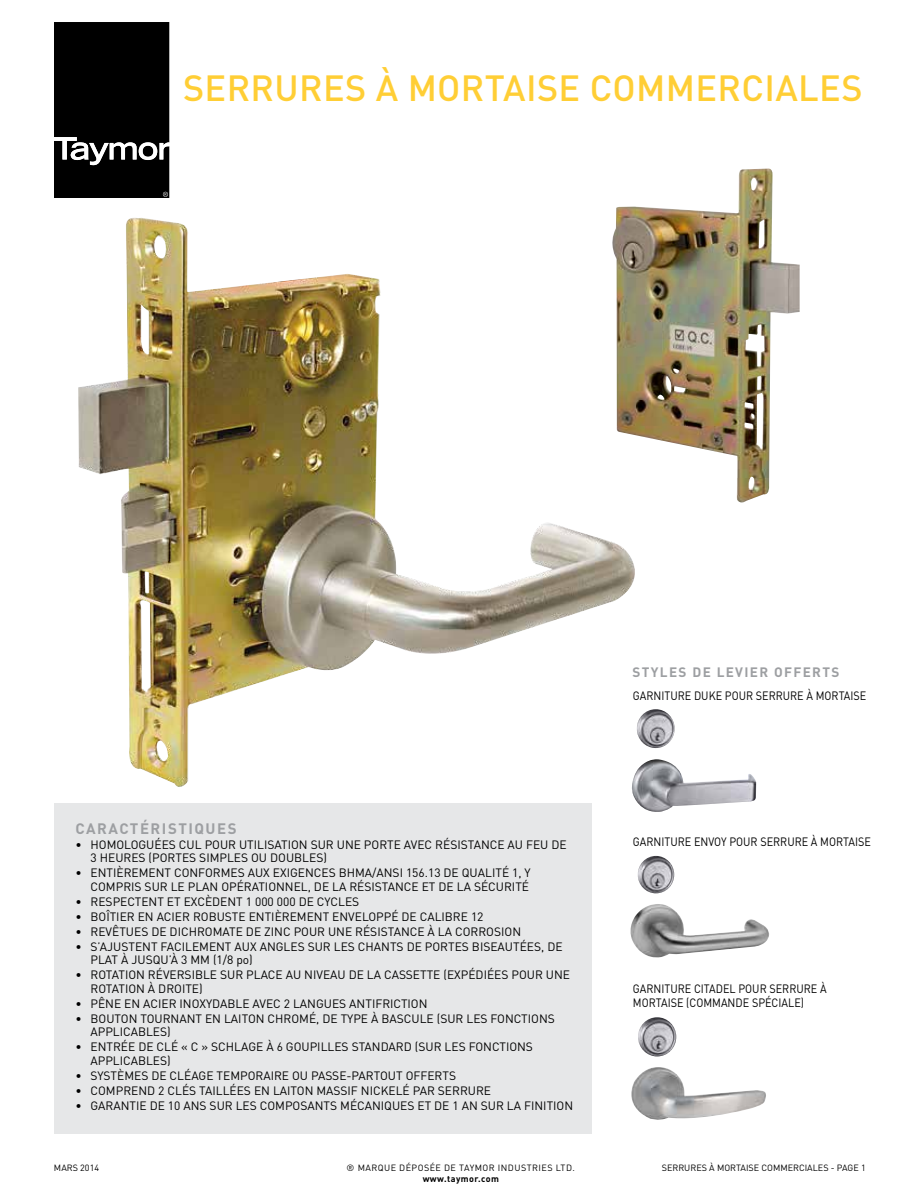
<style>
.page{position:relative;width:918px;height:1188px;background:#fff}
.page>*{position:absolute;margin:0;border:0;box-sizing:border-box;transform-origin:0 0}
.t1{font:500 36px "DIN";letter-spacing:.01em;color:#ffce35}
.t2{font:700 15px "DIN";letter-spacing:.1em;color:#9d9fa2}
.t3{font:700 13.5px "DIN";letter-spacing:.1em;color:#9d9fa2}
.t4{font:12px/13.5px "DIN";color:#000}
.t5{font:12px/13.5px "DIN";color:#000;scale:.9 1}
.t6{font:9px "DIN";color:#000}
.t7{font:9px "DIN";letter-spacing:.05em;color:#000}
.t8{font:700 9px "DIN";letter-spacing:.05em;color:#000}
</style>
<div class="page">
<div style="left:54px;top:22px;width:115px;height:176px;background:#000"></div>
<div style="left:54px;top:803px;width:538px;height:331px;background:#e6e7e8"></div>
<img style="left:78px;top:218px;width:557px;height:569px">
<img style="left:630px;top:904px;width:139px;height:54px">
<img style="left:638px;top:856px;width:36px;height:37px">
<img style="left:628px;top:759px;width:129px;height:53px">
<img style="left:637px;top:709px;width:38px;height:39px">
<img style="left:631px;top:1067px;width:135px;height:53px">
<img style="left:638px;top:1017px;width:38px;height:39px">
<img style="left:611px;top:168px;width:189px;height:334px">
<h1 class="t1" style="left:183px;top:65px;width:681px">SERRURES À MORTAISE COMMERCIALES</h1>
<p class="t3" style="left:633px;top:663px;width:209px">STYLES DE LEVIER OFFERTS</p>
<p class="t2" style="left:76px;top:819px;width:163px">CARACTÉRISTIQUES</p>
<p class="t4" style="left:91px;top:837px;width:478px;text-indent:-15px">• HOMOLOGUÉES CUL POUR UTILISATION SUR UNE PORTE AVEC RÉSISTANCE AU FEU DE<br>3 HEURES (PORTES SIMPLES OU DOUBLES)</p>
<p class="t4" style="left:76px;top:866px;width:457px;text-align:right">• ENTIÈREMENT CONFORMES AUX EXIGENCES BHMA/ANSI 156.13 DE QUALITÉ 1, Y<br>COMPRIS SUR LE PLAN OPÉRATIONNEL, DE LA RÉSISTANCE ET DE LA SÉCURITÉ</p>
<p class="t4" style="left:76px;top:894px;width:285px">• RESPECTENT ET EXCÈDENT 1 000 000 DE CYCLES</p>
<p class="t4" style="left:76px;top:909px;width:410px">• BOÎTIER EN ACIER ROBUSTE ENTIÈREMENT ENVELOPPÉ DE CALIBRE 12</p>
<p class="t4" style="left:76px;top:924px;width:447px">• REVÊTUES DE DICHROMATE DE ZINC POUR UNE RÉSISTANCE À LA CORROSION</p>
<p class="t4" style="left:91px;top:939px;width:474px;text-indent:-15px">• S’AJUSTENT FACILEMENT AUX ANGLES SUR LES CHANTS DE PORTES BISEAUTÉES, DE<br>PLAT À JUSQU’À 3 MM</p>
<p class="t4" style="left:213px;top:953px;width:41px">(1/8 PO)</p>
<p class="t4" style="left:91px;top:968px;width:481px;text-indent:-15px">• ROTATION RÉVERSIBLE SUR PLACE AU NIVEAU DE LA CASSETTE (EXPÉDIÉES POUR UNE<br>ROTATION À DROITE)</p>
<p class="t4" style="left:76px;top:996px;width:354px">• PÊNE EN ACIER INOXYDABLE AVEC 2 LANGUES ANTIFRICTION</p>
<p class="t4" style="left:76px;top:1011px;width:133px">• BOUTON TOURNANT EN</p>
<p class="t4" style="left:224px;top:1011px;width:332px">LAITON CHROMÉ, DE TYPE À BASCULE (SUR LES FONCTIONS</p>
<p class="t4" style="left:91px;top:1025px;width:82px">APPLICABLES)</p>
<p class="t4" style="left:91px;top:1040px;width:444px;text-indent:-15px">• ENTRÉE DE CLÉ « C » SCHLAGE À 6 GOUPILLES STANDARD (SUR LES FONCTIONS<br>APPLICABLES)</p>
<p class="t4" style="left:76px;top:1068px;width:382px">• SYSTÈMES DE CLÉAGE TEMPORAIRE OU PASSE-PARTOUT OFFERTS</p>
<p class="t4" style="left:76px;top:1083px;width:417px">• COMPREND 2 CLÉS TAILLÉES EN LAITON MASSIF NICKELÉ PAR SERRURE</p>
<p class="t4" style="left:76px;top:1098px;width:499px">• GARANTIE DE 10 ANS SUR LES COMPOSANTS MÉCANIQUES ET DE 1 AN SUR LA FINITION</p>
<p class="t5" style="left:633px;top:688px;width:261px">GARNITURE DUKE POUR SERRURE À MORTAISE</p>
<p class="t5" style="left:633px;top:835px;width:266px">GARNITURE ENVOY POUR SERRURE À MORTAISE</p>
<p class="t5" style="left:633px;top:982px;width:217px">GARNITURE CITADEL POUR SERRURE À<br>MORTAISE (COMMANDE SPÉCIALE)</p>
<p class="t6" style="left:54px;top:1163px;width:47px">MARS 2014</p>
<p class="t6" style="left:662px;top:1163px;width:206px">SERRURES À MORTAISE COMMERCIALES - PAGE 1</p>
<p class="t7" style="left:347px;top:1163px;width:230px">® MARQUE DÉPOSÉE DE TAYMOR INDUSTRIES LTD.</p>
<p class="t8" style="left:423px;top:1173px;width:78px">www.taymor.com</p>
</div>
